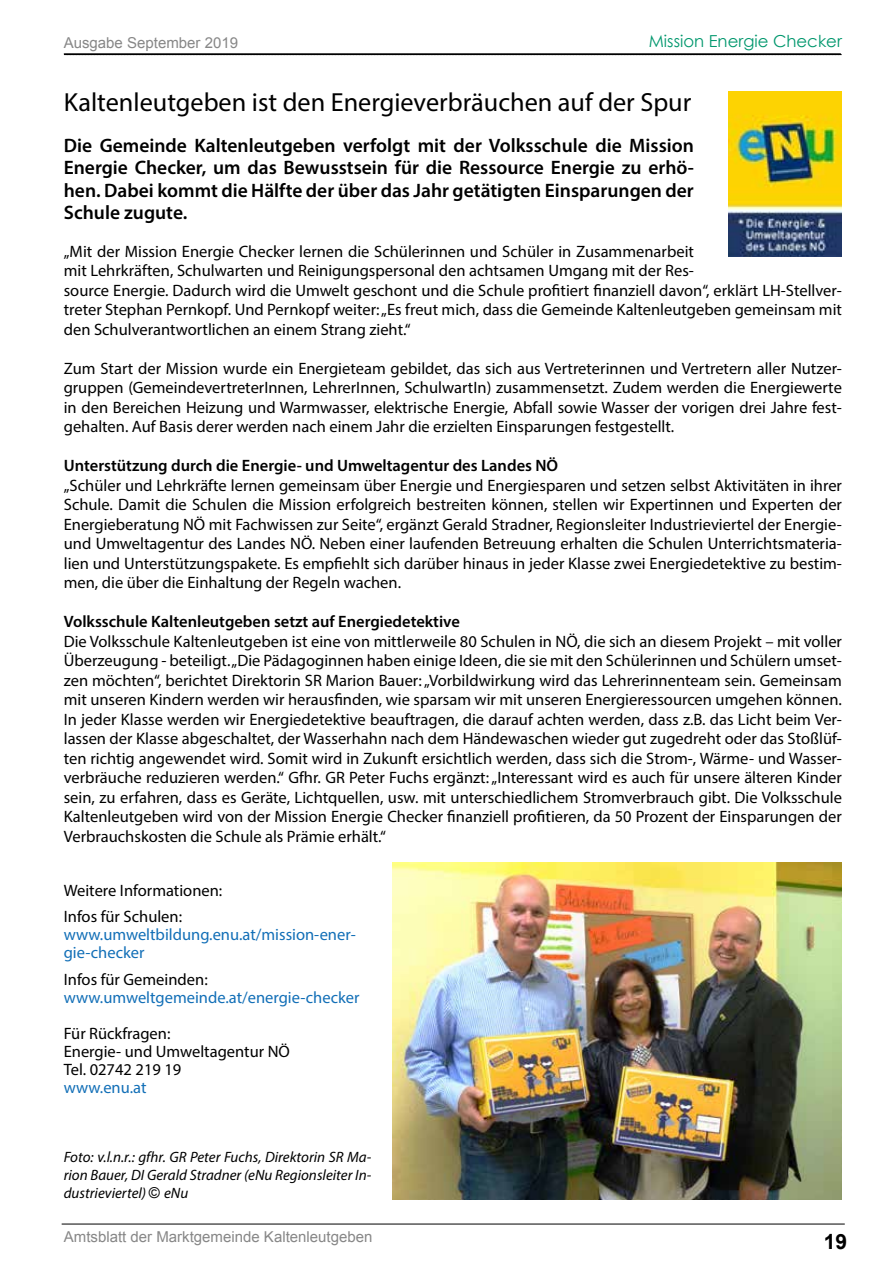
<style>
.page{position:relative;width:893px;height:1263px;background:#fff}
.page>*{position:absolute;margin:0;border:0;box-sizing:border-box;transform-origin:0 0}
.t1{font:26.25px "Myriad Pro";color:#000}
.t2{font:700 21px "Arial";color:#000}
.t3{font:600 19.5px/22.5px "Myriad Pro";color:#000;text-align:justify}
.t4{font:16.5px/19.5px "Myriad Pro";color:#000}
.t5{font:600 16.5px "Myriad Pro";color:#000}
.t6{font:16.5px/18px "Myriad Pro";color:#126fb7}
.t7{font:16.5px "Century Gothic";color:#00976d}
.t8{font:italic 15px/18px "Myriad Pro";color:#000;text-align:justify}
.t9{font:15px "Arial";color:#878787}
.s1{font-family:"Arial";font-style:normal}
</style>
<div class="page">
<svg style="left:63px;top:53px;width:779px;height:2px;background:#262626"></svg>
<hr style="left:62px;top:1224px;width:783px;height:1px;background:#000">
<img style="left:728px;top:91px;width:114px;height:165px">
<img style="left:393px;top:862px;width:449px;height:337px">
<p class="t9" style="left:64px;top:33px;width:176px">Ausgabe September 2019</p>
<p class="t7" style="left:649px;top:30px;width:195px">Mission Energie Checker</p>
<h1 class="t1" style="left:64px;top:86px;width:629px">Kaltenleutgeben ist den Energieverbräuchen auf der Spur</h1>
<p class="t3" style="left:64px;top:133px;width:632px">Die Gemeinde Kaltenleutgeben verfolgt mit der Volksschule die Mission Energie Checker, um das Bewusstsein für die Ressource Energie zu erhö&shy;hen. Dabei kommt die Hälfte der über das Jahr getätigten Einsparungen der Schule zugute.</p>
<p class="t4" style="left:64px;top:241px;width:780px">„Mit der Mission Energie Checker lernen die Schülerinnen und Schüler in Zusammenarbeit<br>mit Lehrkräften, Schulwarten und Reinigungspersonal den achtsamen Umgang mit der Res-<br>source Energie. Dadurch wird die Umwelt geschont und die Schule profitiert finanziell davon“, erklärt LH-Stellver&shy;treter Stephan Pernkopf. Und Pernkopf weiter: „Es freut mich, dass die Gemeinde Kaltenleutgeben gemeinsam mit den Schulverantwortlichen an einem Strang zieht.“</p>
<p class="t4" style="left:64px;top:358px;width:780px;text-align:justify">Zum Start der Mission wurde ein Energieteam gebildet, das sich aus Vertreterinnen und Vertretern aller Nutzer&shy;gruppen (GemeindevertreterInnen, LehrerInnen, SchulwartIn) zusammensetzt. Zudem werden die Energiewerte in den Bereichen Heizung und Warmwasser, elektrische Energie, Abfall sowie Wasser der vorigen drei Jahre fest&shy;gehalten. Auf Basis derer werden nach einem Jahr die erzielten Einsparungen festgestellt.</p>
<p class="t5" style="left:64px;top:455px;width:496px">Unterstützung durch die Energie- und Umweltagentur des Landes NÖ</p>
<p class="t4" style="left:64px;top:475px;width:780px;text-align:justify">„Schüler und Lehrkräfte lernen gemeinsam über Energie und Energiesparen und setzen selbst Aktivitäten in ihrer Schule. Damit die Schulen die Mission erfolgreich bestreiten können, stellen wir Expertinnen und Experten der Energieberatung NÖ mit Fachwissen zur Seite“, ergänzt Gerald Stradner, Regionsleiter Industrieviertel der Energie&shy;und Umweltagentur des Landes NÖ. Neben einer laufenden Betreuung erhalten die Schulen Unterrichtsmateria&shy;lien und Unterstützungspakete. Es empfiehlt sich darüber hinaus in jeder Klasse zwei Energiedetektive zu bestim&shy;men, die über die Einhaltung der Regeln wachen.</p>
<p class="t5" style="left:64px;top:611px;width:398px">Volksschule Kaltenleutgeben setzt auf Energiedetektive</p>
<p class="t4" style="left:64px;top:631px;width:780px;text-align:justify">Die Volksschule Kaltenleutgeben ist eine von mittlerweile 80 Schulen in NÖ, die sich an diesem Projekt – mit voller Überzeugung - beteiligt. „Die Pädagoginnen haben einige Ideen, die sie mit den Schülerinnen und Schülern umset&shy;zen möchten“, berichtet Direktorin SR Marion Bauer: „Vorbildwirkung wird das Lehrerinnenteam sein. Gemeinsam mit unseren Kindern werden wir herausfinden, wie sparsam wir mit unseren Energieressourcen umgehen können.<br>In jeder Klasse werden wir Energiedetektive beauftragen, die darauf achten werden, dass z.B. das Licht beim Ver&shy;lassen der Klasse abgeschaltet, der Wasserhahn nach dem Händewaschen wieder gut zugedreht oder das Stoßlüf&shy;ten richtig angewendet wird. Somit wird in Zukunft ersichtlich werden, dass sich die Strom-, Wärme- und Wasser&shy;verbräuche reduzieren werden.“ Gfhr. GR Peter Fuchs ergänzt: „Interessant wird es auch für unsere älteren Kinder sein, zu erfahren, dass es Geräte, Lichtquellen, usw. mit unterschiedlichem Stromverbrauch gibt. Die Volksschule Kaltenleutgeben wird von der Mission Energie Checker finanziell profitieren, da 50 Prozent der Einsparungen der Verbrauchskosten die Schule als Prämie erhält.“</p>
<p class="t4" style="left:64px;top:877px;width:160px;line-height:26.5px">Weitere Informationen:<br>Infos für Schulen:</p>
<p class="t6" style="left:64px;top:925px;width:293px">www.umweltbildung.enu.at/mission-ener&shy;gie-checker</p>
<p class="t4" style="left:64px;top:969px;width:145px">Infos für Gemeinden:</p>
<p class="t6" style="left:64px;top:988px;width:297px">www.umweltgemeinde.at/energie-checker</p>
<p class="t4" style="left:64px;top:1024px;width:228px;line-height:18px">Für Rückfragen:<br>Energie- und Umweltagentur NÖ<br>Tel. 02742 219 19</p>
<p class="t6" style="left:64px;top:1078px;width:84px">www.enu.at</p>
<p class="t8" style="left:64px;top:1147px;width:309px">Foto: v.l.n.r.: gfhr. GR Peter Fuchs, Direktorin SR Ma&shy;rion Bauer, DI Gerald Stradner (eNu Regionsleiter In&shy;dustrieviertel) <span class="s1">©</span> eNu</p>
<p class="t9" style="left:64px;top:1227px;width:310px">Amtsblatt der Marktgemeinde Kaltenleutgeben</p>
<p class="t2" style="left:824px;top:1228px;width:25px">19</p>
</div>
